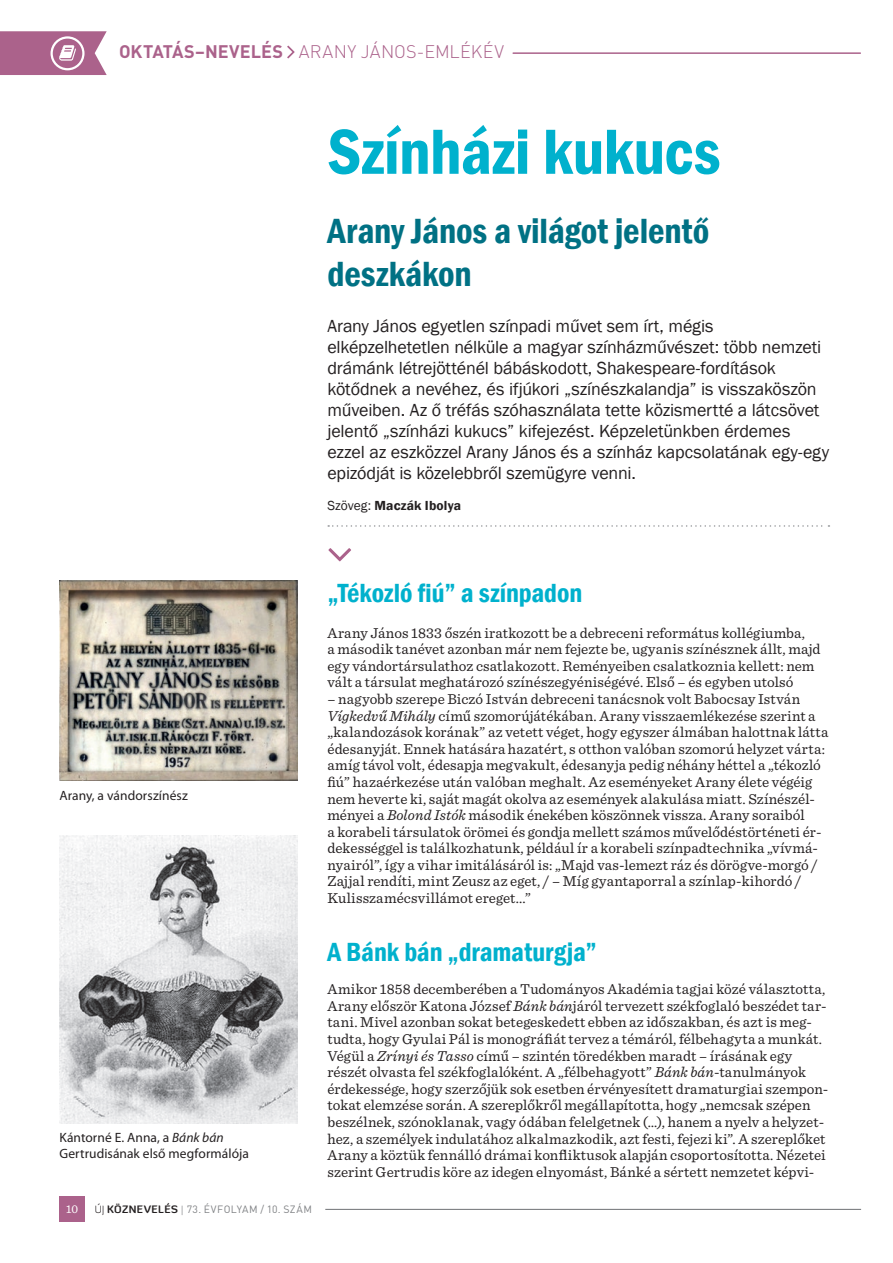
<style>
.page{position:relative;width:893px;height:1263px;background:#fff}
.page>*{position:absolute;margin:0;border:0;box-sizing:border-box;transform-origin:0 0}
.Főcím{font:600 condensed 66px "Franklin Gothic";letter-spacing:-.005em;color:#00b1cd}
.Alcím{font:600 condensed 36px/43.2px "Franklin Gothic";letter-spacing:-.005em;color:#007184}
.Alcím_cikk{font:600 condensed 27px "Franklin Gothic";letter-spacing:-.005em;color:#00b1cd}
.Kopf{font:18px/21px "Franklin Gothic";letter-spacing:-.01em;color:#231f20}
.Fejléc{font:300 18px "DIN Pro";letter-spacing:.015em;color:#ab628b}
.Body_text{font:15px/16.6px "Sentinel";letter-spacing:.005em;color:#231f20}
.Képaláírás{font:13.5px/16.2px "Myriad Pro";letter-spacing:.005em;color:#231f20}
.Szerző{font:600 13.5px "Franklin Gothic";letter-spacing:.01em;color:#231f20}
.Oldalszám{font:12px "Sentinel";color:#fff}
.t1{font:10.5px "DIN Pro";letter-spacing:.04em;color:#808285}
.s1{font-weight:700}
.s2{font-weight:400}
.s3{font-style:italic}
.s4{font-family:"Diavlo";font-weight:300;color:#231f20}
.s5{font-family:"Diavlo";font-weight:700;color:#231f20}
.s6{font-family:"Sentinel"}
</style>
<div class="page">
<div style="left:60px;top:1197px;width:25px;height:25px;background:#ab628b"></div>
<hr style="left:325px;top:1209px;width:536px;height:1px;background:#808285">
<svg style="left:287px;top:46px;width:8px;height:12px"></svg>
<hr style="left:513px;top:52px;width:347px;height:2px;background:#ab628b">
<svg style="left:0;top:31px;width:107px;height:44px;background:#b7799b"></svg>
<svg style="left:328px;top:525px;width:501px;height:2px"></svg>
<img style="left:60px;top:580px;width:238px;height:201px">
<img style="left:60px;top:836px;width:238px;height:287px">
<svg style="left:328px;top:548px;width:23px;height:13px"></svg>
<p class="Fejléc" style="left:119px;top:40px;width:386px"><span class="s1">OKTATÁS–NEVELÉS</span> ARANY JÁNOS-EMLÉKÉV</p>
<p class="Főcím" style="left:327px;top:108px;width:395px">Színházi kukucs</p>
<p class="Alcím" style="left:327px;top:208px;width:383px">Arany János a világot jelentő deszkákon</p>
<p class="Kopf" style="left:327px;top:316px;width:503px">Arany János egyetlen színpadi művet sem írt, mégis elképzelhetetlen nélküle a magyar színházművészet: több nemzeti drámánk létrejötténél bábáskodott, Shakespeare-fordítások kötődnek a nevéhez, és ifjúkori „színészkalandja” is visszaköszön műveiben. Az ő tréfás szóhasználata tette közismertté a látcsövet jelentő „színházi kukucs” kifejezést. Képzeletünkben érdemes ezzel az eszközzel Arany János és a színház kapcsolatának egy-egy epizódját is közelebbről szemügyre venni.</p>
<p class="Szerző" style="left:327px;top:497px;width:135px"><span class="s2">Szöveg:</span> Maczák Ibolya</p>
<p class="Képaláírás" style="left:60px;top:787px;width:130px">Arany, a vándorszínész</p>
<p class="Képaláírás" style="left:60px;top:1129px;width:191px">Kántorné E. Anna, a <span class="s3">Bánk bán<br></span>Gertrudisának első megformálója</p>
<p class="Oldalszám" style="left:66px;top:1200px;width:14px">10</p>
<p class="t1" style="left:95px;top:1202px;width:219px"><span class="s4">ÚJ</span> <span class="s5">KÖZNEVELÉS</span> <span class="s6">|</span> 73. ÉVFOLYAM / 10. SZÁM</p>
<p class="Alcím_cikk" style="left:327px;top:575px;width:256px">„Tékozló fiú” a színpadon</p>
<p class="Body_text" style="left:327px;top:623px;width:495px">Arany János 1833 őszén iratkozott be a debreceni református kollégiumba,<br>a második tanévet azonban már nem fejezte be, ugyanis színésznek állt, majd egy vándortársulathoz csatlakozott. Reményeiben csalatkoznia kellett: nem vált a társulat meghatározó színészegyéniségévé. Első – és egyben utolsó</p>
<p class="Body_text" style="left:327px;top:690px;width:502px">– nagyobb szerepe Biczó István debreceni tanácsnok volt Babocsay István <span class="s3">Vígkedvű Mihály</span> című szomorújátékában. Arany visszaemlékezése szerint a „kalandozások korának” az vetett véget, hogy egyszer álmában halottnak látta édesanyját. Ennek hatására hazatért, s otthon valóban szomorú helyzet várta: amíg távol volt, édesapja megvakult, édesanyja pedig néhány héttel a „tékozló fiú” hazaérkezése után valóban meghalt. Az eseményeket Arany élete végéig nem heverte ki, saját magát okolva az események alakulása miatt. Színészél&shy;ményei a <span class="s3">Bolond Istók</span> második énekében köszönnek vissza. Arany soraiból<br>a korabeli társulatok örömei és gondja mellett számos művelődéstörténeti ér&shy;dekességgel is találkozhatunk, például ír a korabeli színpadtechnika „vívmá&shy;nyairól”, így a vihar imitálásáról is: „Majd vas-lemezt ráz és dörögve-morgó / Zajjal rendíti, mint Zeusz az eget, / – Míg gyantaporral a színlap-kihordó / Kulisszamécsvillámot ereget...”</p>
<p class="Alcím_cikk" style="left:327px;top:934px;width:271px">A Bánk bán „dramaturgja”</p>
<p class="Body_text" style="left:327px;top:980px;width:502px">Amikor 1858 decemberében a Tudományos Akadémia tagjai közé választotta, Arany először Katona József <span class="s3">Bánk bán</span>járól tervezett székfoglaló beszédet tar&shy;tani. Mivel azonban sokat betegeskedett ebben az időszakban, és azt is meg&shy;tudta, hogy Gyulai Pál is monográfiát tervez a témáról, félbehagyta a munkát.<br>Végül a <span class="s3">Zrínyi és Tasso</span> című – szintén töredékben maradt – írásának egy részét olvasta fel székfoglalóként. A „félbehagyott” <span class="s3">Bánk bán</span>-tanulmányok érdekessége, hogy szerzőjük sok esetben érvényesített dramaturgiai szempon&shy;tokat elemzése során. A szereplőkről megállapította, hogy „nemcsak szépen beszélnek, szónoklanak, vagy ódában felelgetnek (…), hanem a nyelv a helyzet&shy;hez, a személyek indulatához alkalmazkodik, azt festi, fejezi ki”. A szereplőket Arany a köztük fennálló drámai konfliktusok alapján csoportosította. Nézetei szerint Gertrudis köre az idegen elnyomást, Bánké a sértett nemzetet képvi-</p>
</div>
